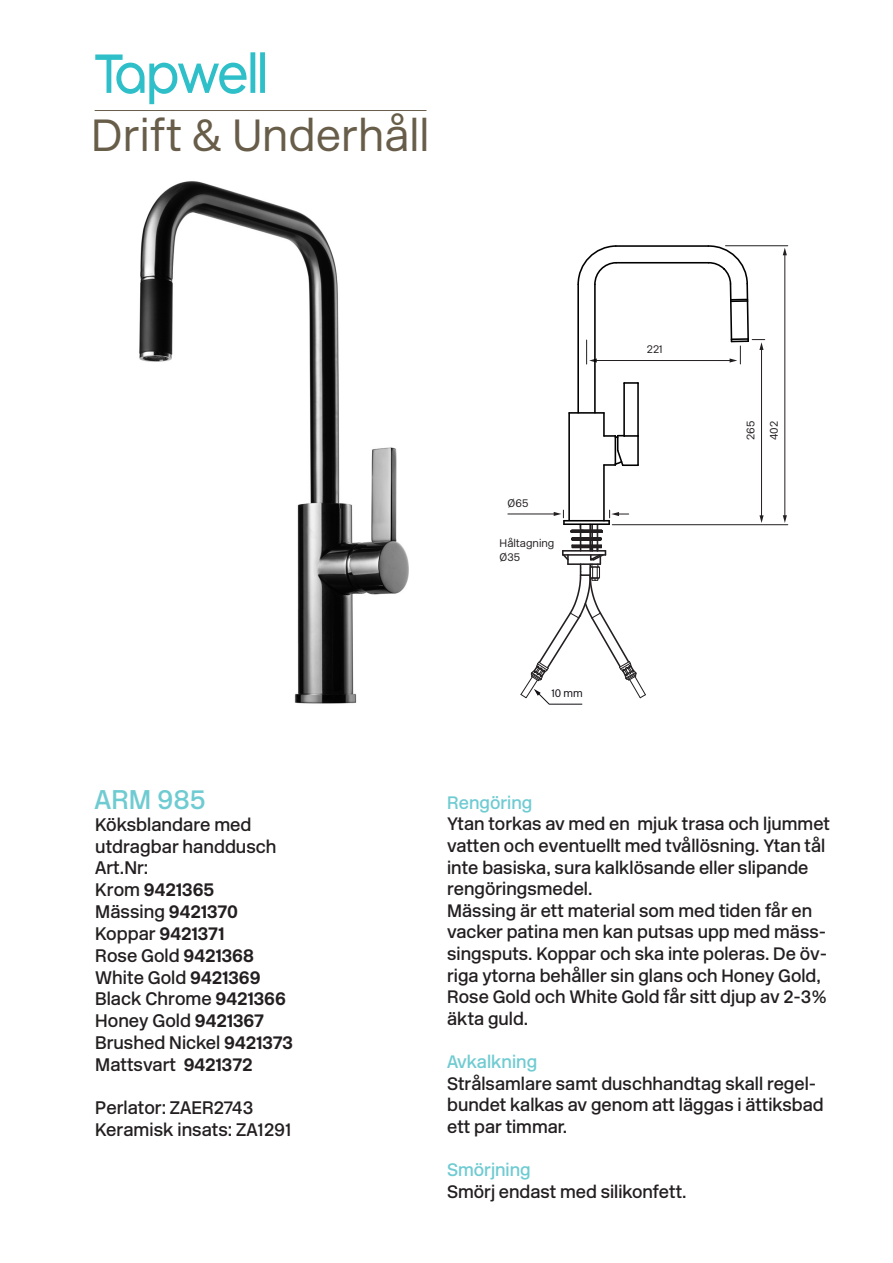
<style>
.page{position:relative;width:893px;height:1263px;background:#fff}
.page>*{position:absolute;margin:0;border:0;box-sizing:border-box;transform-origin:0 0}
.t1{font:300 45px "New Rail Alphabet";color:#685d49}
.t2{font:500 27px "New Rail Alphabet";color:#6fcbd2}
.t3{font:500 18.15px/21.8px "New Rail Alphabet";color:#231f20}
.t4{font:500 18px/21.6px "New Rail Alphabet";color:#231f20}
.t5{font:500 18px "New Rail Alphabet";color:#6fcbd2}
.t6{font:300 11.1px/23.2px "New Rail Alphabet";color:#231f20}
.t7{font:300 11.1px "New Rail Alphabet";color:#0f0c12}
.s1{font-weight:700}
</style>
<div class="page">
<img style="left:139px;top:181px;width:270px;height:523px">
<hr style="left:725px;top:245px;width:63px;height:1px;background:#231f20">
<hr style="left:612px;top:524px;width:176px;height:1px;background:#231f20">
<hr style="left:761px;top:349px;width:1px;height:168px;background:#231f20">
<svg style="left:759px;top:515px;width:5px;height:8px"></svg>
<hr style="left:785px;top:254px;width:1px;height:263px;background:#231f20">
<svg style="left:783px;top:515px;width:4px;height:8px"></svg>
<svg style="left:783px;top:248px;width:4px;height:7px"></svg>
<hr style="left:508px;top:514px;width:47px;height:1px;background:#231f20">
<hr style="left:595px;top:360px;width:136px;height:1px;background:#231f20">
<svg style="left:586px;top:340px;width:11px;height:24px"></svg>
<hr style="left:603px;top:413px;width:2px;height:23px;background:#000001">
<hr style="left:603px;top:465px;width:2px;height:56px;background:#000001">
<hr style="left:569px;top:412px;width:35px;height:2px;background:#000001">
<hr style="left:577px;top:284px;width:2px;height:129px;background:#000001">
<hr style="left:594px;top:284px;width:2px;height:129px;background:#000001">
<svg style="left:520px;top:510px;width:126px;height:195px"></svg>
<hr style="left:623px;top:383px;width:2px;height:53px;background:#000001">
<hr style="left:637px;top:383px;width:2px;height:82px;background:#000001">
<hr style="left:616px;top:262px;width:93px;height:2px;background:#000001">
<hr style="left:616px;top:245px;width:92px;height:2px;background:#000001">
<svg style="left:577px;top:245px;width:41px;height:41px"></svg>
<svg style="left:623px;top:382px;width:16px;height:3px"></svg>
<svg style="left:604px;top:435px;width:35px;height:32px"></svg>
<svg style="left:707px;top:245px;width:58px;height:119px"></svg>
<hr style="left:568px;top:413px;width:2px;height:107px;background:#000001">
<hr style="left:95px;top:110px;width:331px;height:1px;background:#695e4a">
<svg style="left:95px;top:52px;width:170px;height:52px"></svg>
<h1 class="t1" style="left:91px;top:113px;width:340px">Drift &amp; Underhåll</h1>
<h2 class="t2" style="left:95px;top:786px;width:113px">ARM 985</h2>
<p class="t3" style="left:95px;top:814px;width:199px">Köksblandare med utdragbar handdusch<br>Art.Nr:<br>Krom <span class="s1">9421365<br></span>Mässing <span class="s1">9421370<br></span>Koppar <span class="s1">9421371<br></span>Rose Gold <span class="s1">9421368<br></span>White Gold <span class="s1">9421369<br></span>Black Chrome <span class="s1">9421366<br></span>Honey Gold <span class="s1">9421367<br></span>Brushed Nickel <span class="s1">9421373<br></span>Mattsvart <span class="s1">9421372</span></p>
<p class="t3" style="left:95px;top:1097px;width:198px">Perlator: ZAER2743<br>Keramisk insats: ZA1291</p>
<p class="t6" style="left:508px;top:492px;width:22px">Ø65</p>
<p class="t6" style="left:500px;top:537px;width:56px;line-height:13.2px">Håltagning<br>Ø35</p>
<p class="t7" style="left:551px;top:688px;width:33px">10 mm</p>
<p class="t6" style="left:647px;top:338px;width:17px">221</p>
<p class="t6" style="left:739px;top:440px;width:21px;rotate:-90deg">265<br>402</p>
<p class="t5" style="left:447px;top:793px;width:87px">Rengöring</p>
<p class="t4" style="left:447px;top:814px;width:384px">Ytan torkas av med en mjuk trasa och ljummet vatten och eventuellt med tvållösning. Ytan tål inte basiska, sura kalklösande eller slipande rengöringsmedel.<br>Mässing är ett material som med tiden får en vacker patina men kan putsas upp med mäss&shy;singsputs. Koppar och ska inte poleras. De öv&shy;riga ytorna behåller sin glans och Honey Gold, Rose Gold och White Gold får sitt djup av 2-3% äkta guld.</p>
<p class="t5" style="left:447px;top:1052px;width:92px">Avkalkning</p>
<p class="t4" style="left:447px;top:1073px;width:378px">Strålsamlare samt duschhandtag skall regel&shy;bundet kalkas av genom att läggas i ättiksbad ett par timmar.</p>
<p class="t5" style="left:447px;top:1160px;width:85px">Smörjning</p>
<p class="t4" style="left:447px;top:1181px;width:241px">Smörj endast med silikonfett.</p>
</div>
